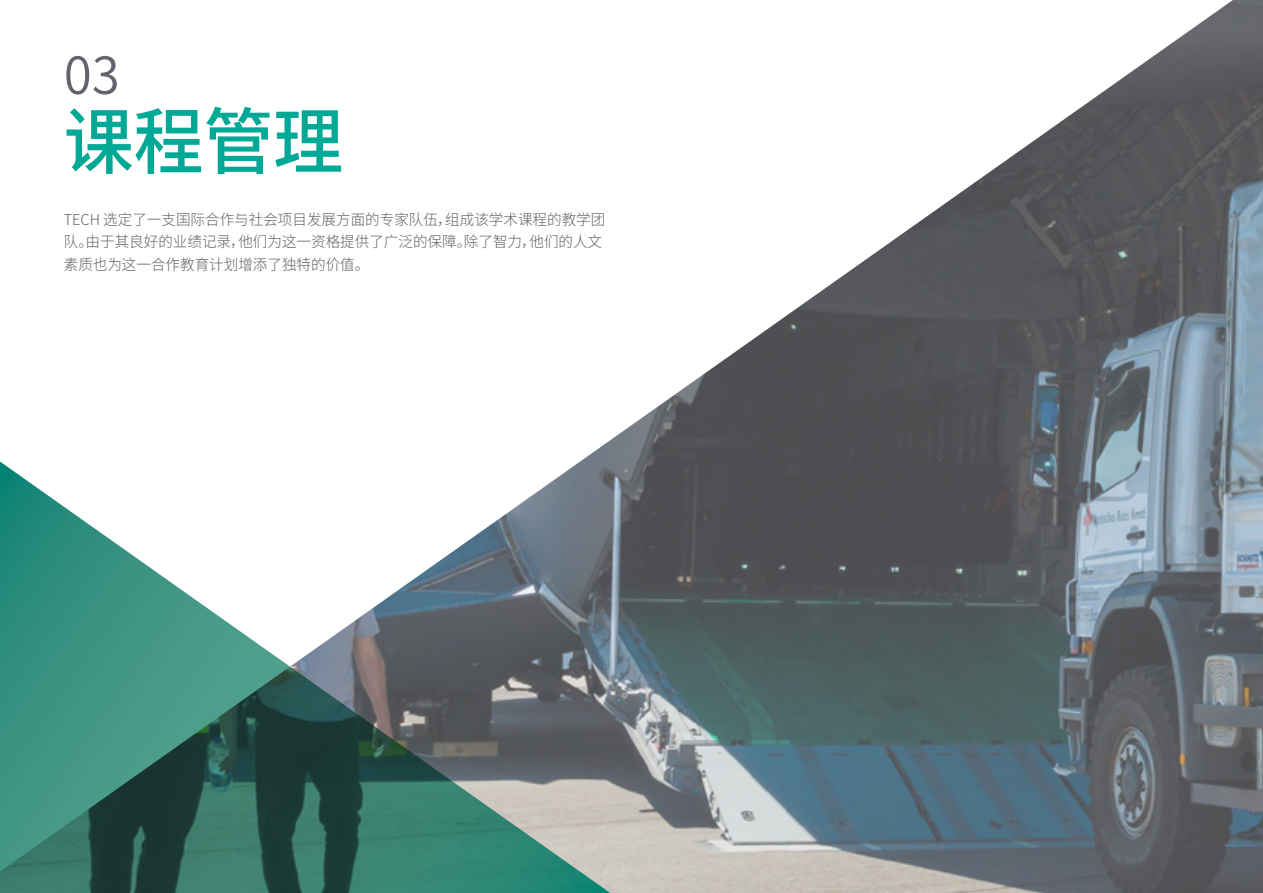
<style>
.page{position:relative;width:1263px;height:893px;background:#fff}
.page>*{position:absolute;margin:0;border:0;box-sizing:border-box;transform-origin:0 0}
.t1{font:500 72px "Source Han Sans CN";color:#00a996}
.t2{font:52.5px "Source Han Sans CN";color:#61646a}
.t3{font:300 15px/22.5px "Source Han Sans CN";color:#61646a}
</style>
<div class="page">
<img style="left:602px;top:0;width:661px;height:893px">
<svg style="left:0;top:446px;width:640px;height:447px"></svg>
<h2 class="t2" style="left:64px;top:45px;width:57px">03</h2>
<h1 class="t1" style="left:64px;top:101px;width:281px">课程管理</h1>
<p class="t3" style="left:64px;top:208px;width:543px">TECH 选定了一支国际合作与社会项目发展方面的专家队伍，组成该学术课程的教学团队。由于其良好的业绩记录，他们为这一资格提供了广泛的保障。除了智力，他们的人文素质也为这一合作教育计划增添了独特的价值。</p>
</div>
